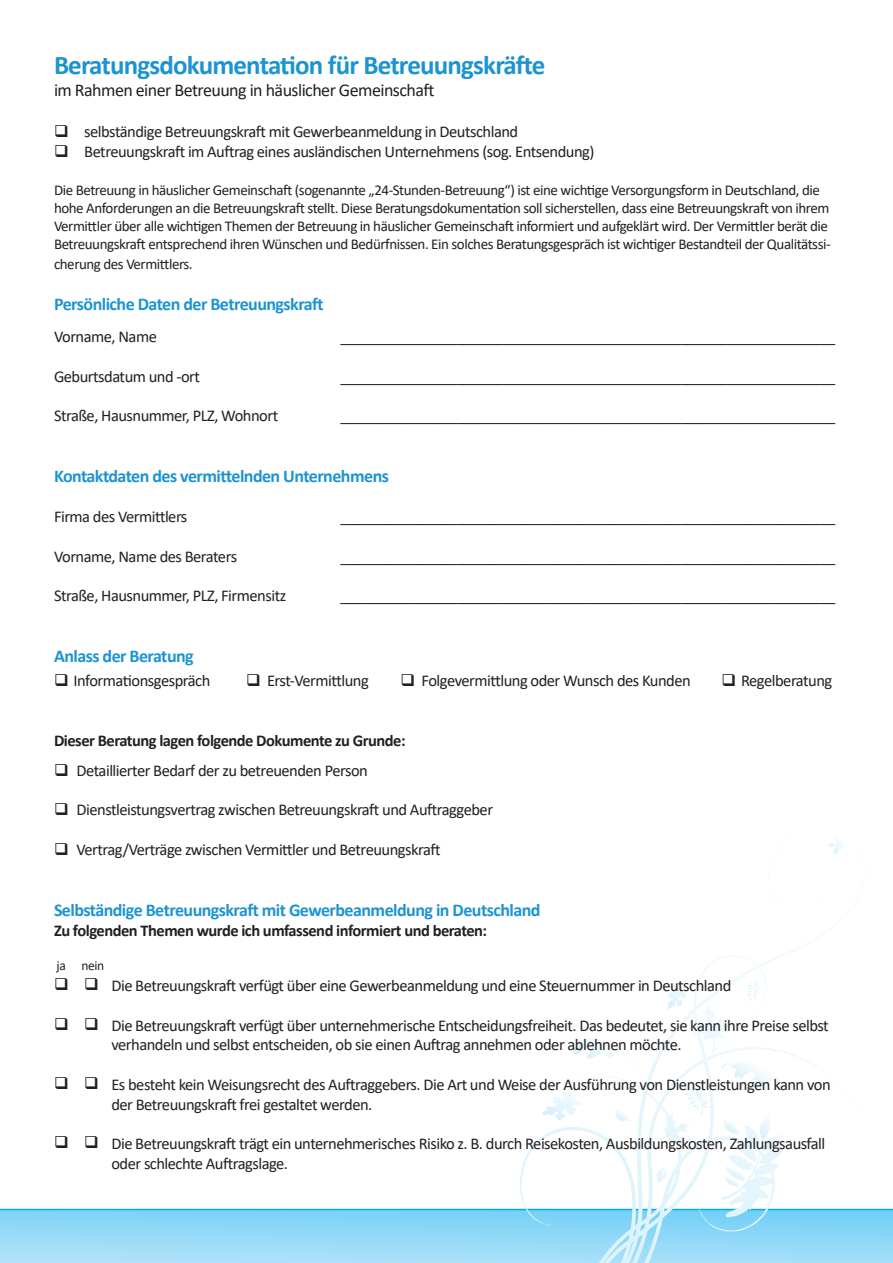
<style>
.page{position:relative;width:893px;height:1263px;background:#fff}
.page>*{position:absolute;margin:0;border:0;box-sizing:border-box;transform-origin:0 0}
.t1{font:700 27px "Calibri";letter-spacing:-.03em;color:#1c94d2}
.t2{font:700 18px "Calibri";letter-spacing:-.03em;color:#1c94d2}
.t3{font:18px "Calibri";letter-spacing:-.03em;color:#231f20}
.t4{font:16.5px/19.8px "Calibri";letter-spacing:-.03em;color:#231f20}
.t5{font:700 16.5px "Calibri";letter-spacing:-.03em;color:#231f20}
.t6{font:15px/18px "Calibri";letter-spacing:-.03em;color:#231f20}
.t7{font:13.5px "Calibri";letter-spacing:-.03em;color:#231f20}
</style>
<div class="page">
<svg style="left:0;top:1209px;width:893px;height:54px;background:#90d8f7"></svg>
<svg style="left:520px;top:839px;width:344px;height:424px"></svg>
<svg style="left:572px;top:1074px;width:45px;height:3px"></svg>
<svg style="left:545px;top:1079px;width:15px;height:4px"></svg>
<svg style="left:721px;top:1117px;width:20px;height:17px"></svg>
<svg style="left:667px;top:978px;width:22px;height:32px"></svg>
<svg style="left:542px;top:1089px;width:49px;height:33px"></svg>
<svg style="left:655px;top:1163px;width:12px;height:22px"></svg>
<svg style="left:611px;top:1108px;width:20px;height:15px"></svg>
<svg style="left:683px;top:1083px;width:27px;height:32px"></svg>
<svg style="left:727px;top:978px;width:38px;height:49px"></svg>
<svg style="left:573px;top:1037px;width:63px;height:28px"></svg>
<svg style="left:721px;top:1061px;width:59px;height:28px"></svg>
<h1 class="t1" style="left:54px;top:46px;width:493px">Beratungsdokumentation für Betreuungskräfte</h1>
<p class="t3" style="left:54px;top:77px;width:382px">im Rahmen einer Betreuung in häuslicher Gemeinschaft</p>
<p class="t4" style="left:54px;top:121px;width:466px">❑ selbständige Betreuungskraft mit Gewerbeanmeldung in Deutschland</p>
<p class="t4" style="left:54px;top:141px;width:542px">❑ Betreuungskraft im Auftrag eines ausländischen Unternehmens (sog. Entsendung)</p>
<p class="t6" style="left:54px;top:180px;width:778px">Die Betreuung in häuslicher Gemeinschaft (sogenannte „24-Stunden-Betreuung“) ist eine wichtige Versorgungsform in Deutschland, die hohe Anforderungen an die Betreuungskraft stellt. Diese Beratungsdokumentation soll sicherstellen, dass eine Betreuungskraft von ihrem Vermittler über alle wichtigen Themen der Betreuung in häuslicher Gemeinschaft informiert und aufgeklärt wird. Der Vermittler berät die Betreuungskraft entsprechend ihren Wünschen und Bedürfnissen. Ein solches Beratungsgespräch ist wichtiger Bestandteil der Qualitätssi-</p>
<p class="t6" style="left:54px;top:254px;width:140px">cherung des Vermittlers.</p>
<p class="t2" style="left:54px;top:291px;width:271px">Persönliche Daten der Betreuungskraft</p>
<p class="t4" style="left:54px;top:326px;width:104px">Vorname, Name</p>
<p class="t4" style="left:341px;top:326px;width:496px">________________________________________________________________</p>
<p class="t4" style="left:54px;top:366px;width:148px">Geburtsdatum und -ort</p>
<p class="t4" style="left:341px;top:366px;width:496px">________________________________________________________________</p>
<p class="t4" style="left:54px;top:405px;width:226px">Straße, Hausnummer, PLZ, Wohnort</p>
<p class="t4" style="left:341px;top:405px;width:496px">________________________________________________________________</p>
<p class="t2" style="left:54px;top:464px;width:336px">Kontaktdaten des vermittelnden Unternehmens</p>
<p class="t4" style="left:54px;top:506px;width:135px">Firma des Vermittlers</p>
<p class="t4" style="left:341px;top:506px;width:496px">________________________________________________________________</p>
<p class="t4" style="left:54px;top:546px;width:185px">Vorname, Name des Beraters</p>
<p class="t4" style="left:341px;top:546px;width:496px">________________________________________________________________</p>
<p class="t4" style="left:54px;top:585px;width:234px">Straße, Hausnummer, PLZ, Firmensitz</p>
<p class="t4" style="left:341px;top:585px;width:496px">________________________________________________________________</p>
<p class="t2" style="left:54px;top:644px;width:141px">Anlass der Beratung</p>
<p class="t4" style="left:54px;top:670px;width:158px">❑ Informationsgespräch</p>
<p class="t4" style="left:246px;top:670px;width:124px">❑ Erst-Vermittlung</p>
<p class="t4" style="left:401px;top:670px;width:292px">❑ Folgevermittlung oder Wunsch des Kunden</p>
<p class="t4" style="left:722px;top:670px;width:112px">❑ Regelberatung</p>
<p class="t5" style="left:54px;top:729px;width:353px">Dieser Beratung lagen folgende Dokumente zu Grunde:</p>
<p class="t4" style="left:54px;top:760px;width:315px">❑ Detaillierter Bedarf der zu betreuenden Person</p>
<p class="t4" style="left:54px;top:799px;width:441px">❑ Dienstleistungsvertrag zwischen Betreuungskraft und Auftraggeber</p>
<p class="t4" style="left:54px;top:839px;width:388px">❑ Vertrag/Verträge zwischen Vermittler und Betreuungskraft</p>
<p class="t2" style="left:54px;top:897px;width:488px">Selbständige Betreuungskraft mit Gewerbeanmeldung in Deutschland</p>
<p class="t5" style="left:54px;top:919px;width:435px">Zu folgenden Themen wurde ich umfassend informiert und beraten:</p>
<p class="t7" style="left:57px;top:956px;width:49px">ja nein</p>
<p class="t4" style="left:111px;top:975px;width:621px">Die Betreuungskraft verfügt über eine Gewerbeanmeldung und eine Steuernummer in Deutschland</p>
<p class="t4" style="left:111px;top:1015px;width:719px">Die Betreuungskraft verfügt über unternehmerische Entscheidungsfreiheit. Das bedeutet, sie kann ihre Preise selbst verhandeln und selbst entscheiden, ob sie einen Auftrag annehmen oder ablehnen möchte.</p>
<p class="t4" style="left:111px;top:1074px;width:721px">Es besteht kein Weisungsrecht des Auftraggebers. Die Art und Weise der Ausführung von Dienstleistungen kann von der Betreuungskraft frei gestaltet werden.</p>
<p class="t4" style="left:111px;top:1133px;width:715px">Die Betreuungskraft trägt ein unternehmerisches Risiko z. B. durch Reisekosten, Ausbildungskosten, Zahlungsausfall oder schlechte Auftragslage.</p>
</div>
